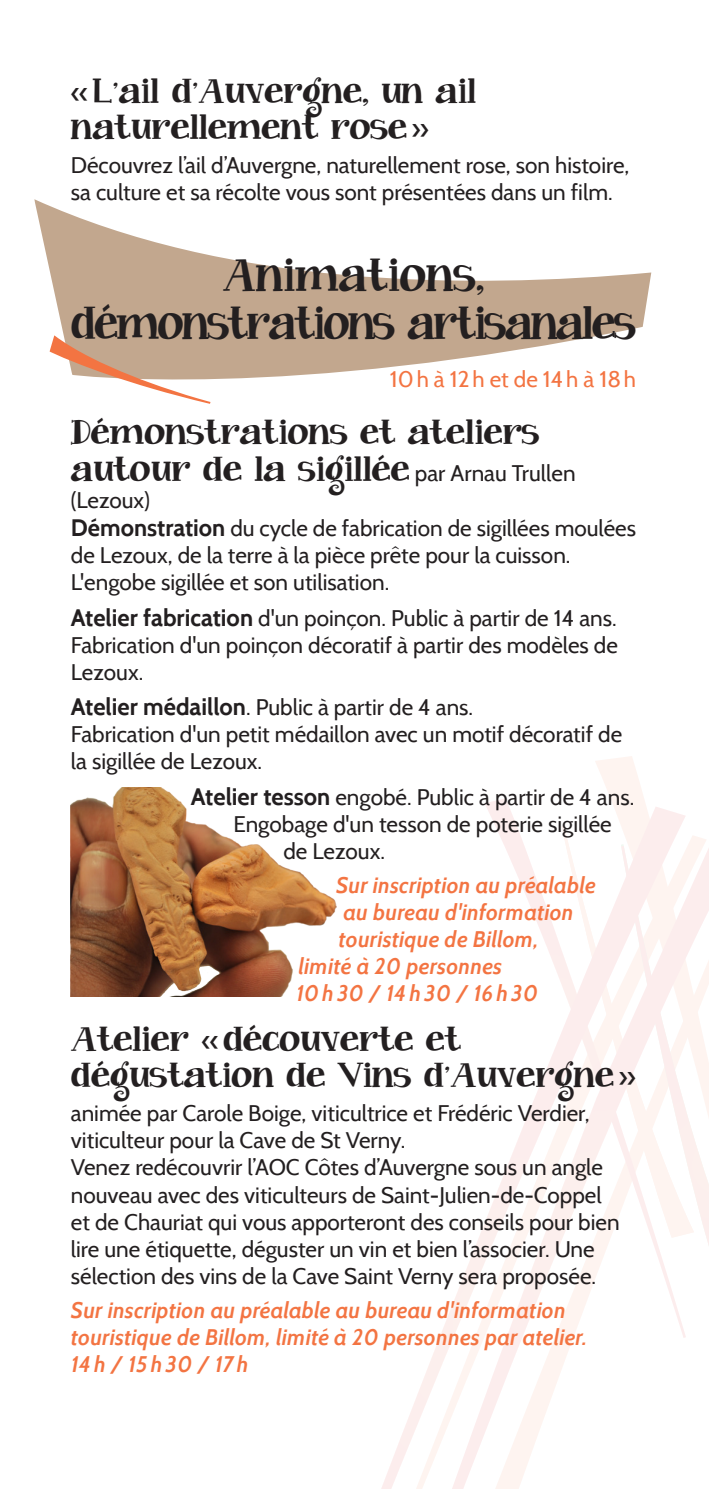
<style>
.page{position:relative;width:709px;height:1489px;background:#fff}
.page>*{position:absolute;margin:0;border:0;box-sizing:border-box;transform-origin:0 0}
.t1{font:40px/48px "Janda Curlygirl Chunky";letter-spacing:-.04em;color:#231f20;text-align:center}
.t2{font:30px/36px "Janda Curlygirl Chunky";color:#231f20;scale:1.05 1}
.t3{font:22.5px/27px "Cabin";color:#231f20}
.t4{font:italic 600 22.5px/27px "Cabin";color:#f37442}
.t5{font:italic 600 22.5px "Cabin";letter-spacing:.06em;color:#f37442}
.t6{font:22.5px "Cabin";color:#f37442}
.s1{font-family:"Cabin"}
.s2{font-family:"Cabin";font-size:22.5px}
.s3{font-weight:700;font-size:23.75px}
</style>
<div class="page">
<svg style="left:595px;top:756px;width:111px;height:87px"></svg>
<svg style="left:686px;top:843px;width:23px;height:402px"></svg>
<svg style="left:382px;top:806px;width:304px;height:682px"></svg>
<svg style="left:34px;top:199px;width:617px;height:181px;fill:#c2a78e"></svg>
<img style="left:71px;top:787px;width:266px;height:209px">
<svg style="left:50px;top:335px;width:160px;height:69px"></svg>
<p class="t2" style="left:71px;top:75px;width:387px"><span class="s1">«</span>L’ail d’Auvergne, un ail naturellement rose<span class="s1">»</span></p>
<p class="t3" style="left:71px;top:152px;width:560px">Découvrez l’ail d’Auvergne, naturellement rose, son histoire, sa culture et sa récolte vous sont présentées dans un film.</p>
<p class="t1" style="left:71px;top:253px;width:567px">Animations, démonstrations artisanales</p>
<p class="t6" style="left:390px;top:365px;width:248px">10h à 12h et de 14h à 18h</p>
<p class="t2" style="left:71px;top:416px;width:482px">Démonstrations et ateliers autour de la sigillée <span class="s2">par Arnau Trullen</span></p>
<p class="t3" style="left:71px;top:486px;width:81px">(Lezoux)</p>
<p class="t3" style="left:71px;top:514px;width:566px"><span class="s3">Démonstration</span> du cycle de fabrication de sigillées moulées de Lezoux, de la terre à la pièce prête pour la cuisson.<br>L'engobe sigillée et son utilisation.</p>
<p class="t3" style="left:71px;top:604px;width:547px"><span class="s3">Atelier fabrication</span> d'un poinçon. Public à partir de 14 ans.</p>
<p class="t3" style="left:71px;top:631px;width:548px">Fabrication d'un poinçon décoratif à partir des modèles de<br>Lezoux.</p>
<p class="t3" style="left:71px;top:693px;width:404px"><span class="s3">Atelier médaillon</span>. Public à partir de 4 ans.</p>
<p class="t3" style="left:71px;top:720px;width:553px">Fabrication d'un petit médaillon avec un motif décoratif de la sigillée de Lezoux.</p>
<p class="t3" style="left:191px;top:783px;width:445px"><span class="s3">Atelier tesson</span> engobé. Public à partir de 4 ans.</p>
<p class="t3" style="left:283px;top:810px;width:330px;text-indent:-50px">Engobage d'un tesson de poterie sigillée de Lezoux.</p>
<p class="t4" style="left:336px;top:871px;width:261px">Sur inscription au préalable au bureau d'information touristique de Billom,</p>
<p class="t4" style="left:298px;top:952px;width:205px">limité à 20 personnes</p>
<p class="t5" style="left:296px;top:979px;width:244px">10h30 / 14h30 / 16h30</p>
<p class="t2" style="left:71px;top:1022px;width:539px">Atelier <span class="s1">«</span>découverte et dégustation de Vins d’Auvergne<span class="s1">»</span></p>
<p class="t3" style="left:71px;top:1099px;width:520px">animée par Carole Boige, viticultrice et Frédéric Verdier, viticulteur pour la Cave de St Verny.</p>
<p class="t3" style="left:71px;top:1153px;width:550px">Venez redécouvrir l’AOC Côtes d’Auvergne sous un angle nouveau avec des viticulteurs de Saint-Julien-de-Coppel et de Chauriat qui vous apporteront des conseils pour bien lire une étiquette, déguster un vin et bien l’associer. Une sélection des vins de la Cave Saint Verny sera proposée.</p>
<p class="t4" style="left:71px;top:1295px;width:518px">Sur inscription au préalable au bureau d'information touristique de Billom, limité à 20 personnes par atelier.</p>
<p class="t5" style="left:71px;top:1349px;width:179px">14h / 15h30 / 17h</p>
</div>
